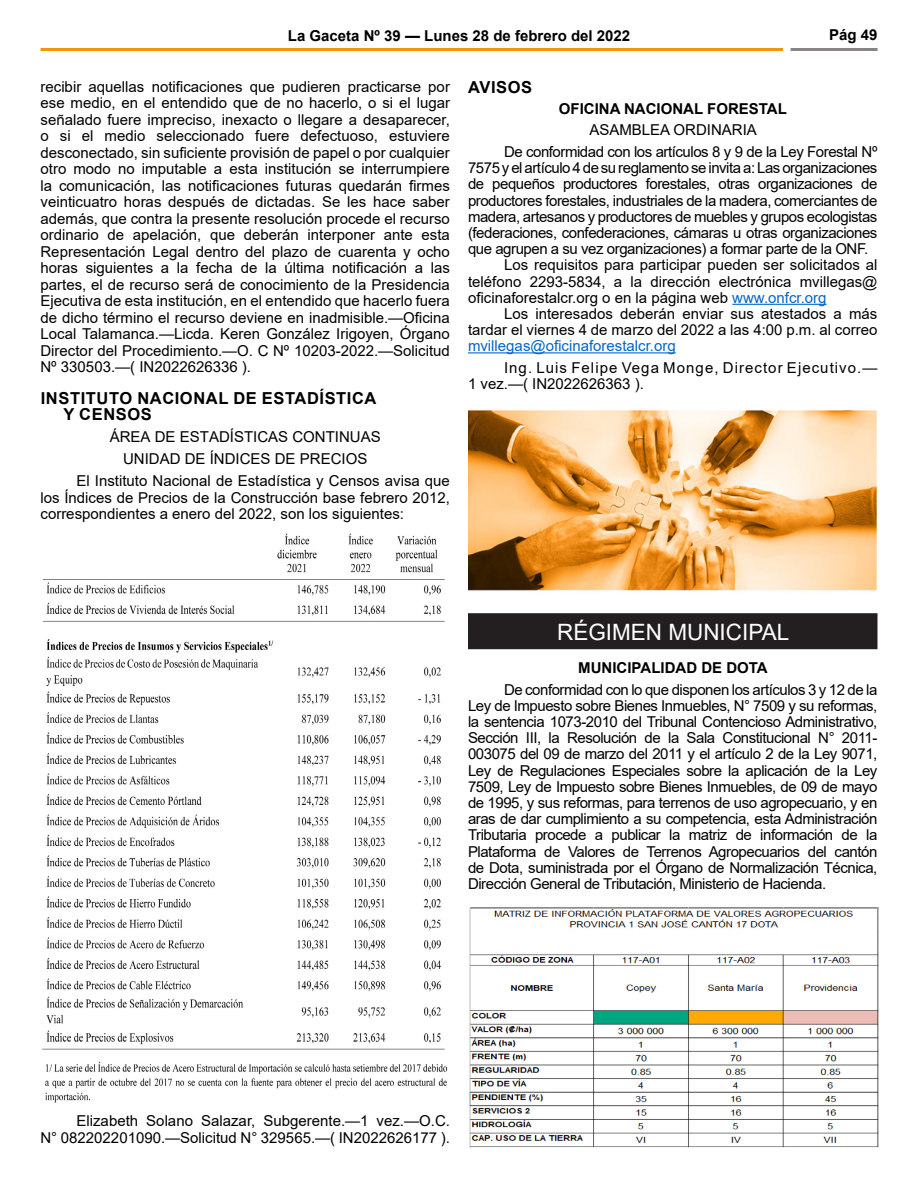
<style>
.page{position:relative;width:918px;height:1188px;background:#fff}
.page>*{position:absolute;margin:0;border:0;box-sizing:border-box;transform-origin:0 0}
._05_Vaciado_Negro_20{font:22.5px "Arial";color:#fff}
._03_Ministerios_2021{font:700 16.5px "Arial";letter-spacing:.035em;color:#000}
.t1{font:15px/16.2px "Arial";color:#000;text-align:justify}
.t2{font:700 15px "Arial";color:#000}
.t3{font:15px/16.2px "Arial";letter-spacing:.07em;color:#000}
.s1{color:#06c}
</style>
<div class="page">
<hr style="left:41px;top:48px;width:742px;height:3px;background:#f49507">
<hr style="left:791px;top:48px;width:87px;height:3px;background:#3b3532">
<hr style="left:732px;top:304px;width:95px;height:1px;background:#06c">
<hr style="left:468px;top:352px;width:208px;height:1px;background:#06c">
<div style="left:468px;top:613px;width:410px;height:36px;background:#231f20"></div>
<img style="left:468px;top:410px;width:408px;height:181px">
<img style="left:469px;top:907px;width:410px;height:241px">
<img style="left:42px;top:533px;width:406px;height:570px">
<p class="t2" style="left:288px;top:25px;width:344px">La Gaceta Nº 39 — Lunes 28 de febrero del 2022</p>
<p class="t2" style="left:829px;top:25px;width:50px">Pág 49</p>
<p class="_03_Ministerios_2021" style="left:468px;top:76px;width:66px">AVISOS</p>
<p class="t2" style="left:559px;top:98px;width:230px">OFICINA NACIONAL FORESTAL</p>
<p class="t1" style="left:589px;top:122px;width:169px">ASAMBLEA ORDINARIA</p>
<p class="t1" style="left:468px;top:143px;width:411px;text-indent:36px">De conformidad con los artículos 8 y 9 de la Ley Forestal Nº 7575 y el artículo 4 de su reglamento se invita a: Las organizaciones de pequeños productores forestales, otras organizaciones de productores forestales, industriales de la madera, comerciantes de madera, artesanos y productores de muebles y grupos ecologistas (federaciones, confederaciones, cámaras u otras organizaciones que agrupen a su vez organizaciones) a formar parte de la ONF.</p>
<p class="t1" style="left:468px;top:257px;width:411px;text-indent:36px">Los requisitos para participar pueden ser solicitados al teléfono 2293-5834, a la dirección electrónica mvillegas@ oficinaforestalcr.org o en la página web <span class="s1">www.onfcr.org</span></p>
<p class="t1" style="left:468px;top:305px;width:411px;text-indent:36px">Los interesados deberán enviar sus atestados a más tardar el viernes 4 de marzo del 2022 a las 4:00 p.m. al correo <span class="s1">mvillegas@oficinaforestalcr.org</span></p>
<p class="t3" style="left:468px;top:359px;width:411px;text-indent:36px">Ing. Luis Felipe Vega Monge, Director Ejecutivo.—<br>1 vez.—( IN2022626363 ).</p>
<p class="t1" style="left:40px;top:78px;width:411px">recibir aquellas notificaciones que pudieren practicarse por ese medio, en el entendido que de no hacerlo, o si el lugar señalado fuere impreciso, inexacto o llegare a desaparecer, o si el medio seleccionado fuere defectuoso, estuviere desconectado, sin suficiente provisión de papel o por cualquier otro modo no imputable a esta institución se interrumpiere la comunicación, las notificaciones futuras quedarán firmes veinticuatro horas después de dictadas. Se les hace saber además, que contra la presente resolución procede el recurso ordinario de apelación, que deberán interponer ante esta Representación Legal dentro del plazo de cuarenta y ocho horas siguientes a la fecha de la última notificación a las partes, el de recurso será de conocimiento de la Presidencia Ejecutiva de esta institución, en el entendido que hacerlo fuera de dicho término el recurso deviene en inadmisible.—Oficina Local Talamanca.—Licda. Keren González Irigoyen, Órgano Director del Procedimiento.—O. C Nº 10203-2022.—Solicitud Nº 330503.—( IN2022626336 ).</p>
<p class="_03_Ministerios_2021" style="left:41px;top:386px;width:337px">INSTITUTO NACIONAL DE ESTADÍSTICA</p>
<p class="_03_Ministerios_2021" style="left:63px;top:403px;width:90px">Y CENSOS</p>
<p class="t1" style="left:110px;top:429px;width:272px">ÁREA DE ESTADÍSTICAS CONTINUAS</p>
<p class="t1" style="left:123px;top:451px;width:246px">UNIDAD DE ÍNDICES DE PRECIOS</p>
<p class="t1" style="left:40px;top:473px;width:411px;text-indent:36px">El Instituto Nacional de Estadística y Censos avisa que los Índices de Precios de la Construcción base febrero 2012, correspondientes a enero del 2022, son los siguientes:</p>
<p class="_05_Vaciado_Negro_20" style="left:557px;top:617px;width:234px">RÉGIMEN MUNICIPAL</p>
<p class="t2" style="left:578px;top:657px;width:191px">MUNICIPALIDAD DE DOTA</p>
<p class="t1" style="left:468px;top:681px;width:411px;text-indent:36px">De conformidad con lo que disponen los artículos 3 y 12 de la Ley de Impuesto sobre Bienes Inmuebles, N° 7509 y su reformas, la sentencia 1073-2010 del Tribunal Contencioso Administrativo, Sección III, la Resolución de la Sala Constitucional N° 2011- 003075 del 09 de marzo del 2011 y el artículo 2 de la Ley 9071, Ley de Regulaciones Especiales sobre la aplicación de la Ley 7509, Ley de Impuesto sobre Bienes Inmuebles, de 09 de mayo de 1995, y sus reformas, para terrenos de uso agropecuario, y en aras de dar cumplimiento a su competencia, esta Administración Tributaria procede a publicar la matriz de información de la Plataforma de Valores de Terrenos Agropecuarios del cantón de Dota, suministrada por el Órgano de Normalización Técnica, Dirección General de Tributación, Ministerio de Hacienda.</p>
<p class="t1" style="left:40px;top:1112px;width:411px;text-align:right">Elizabeth Solano Salazar, Subgerente.—1 vez.—O.C.<br>N° 082202201090.—Solicitud N° 329565.—( IN2022626177 ).</p>
</div>
